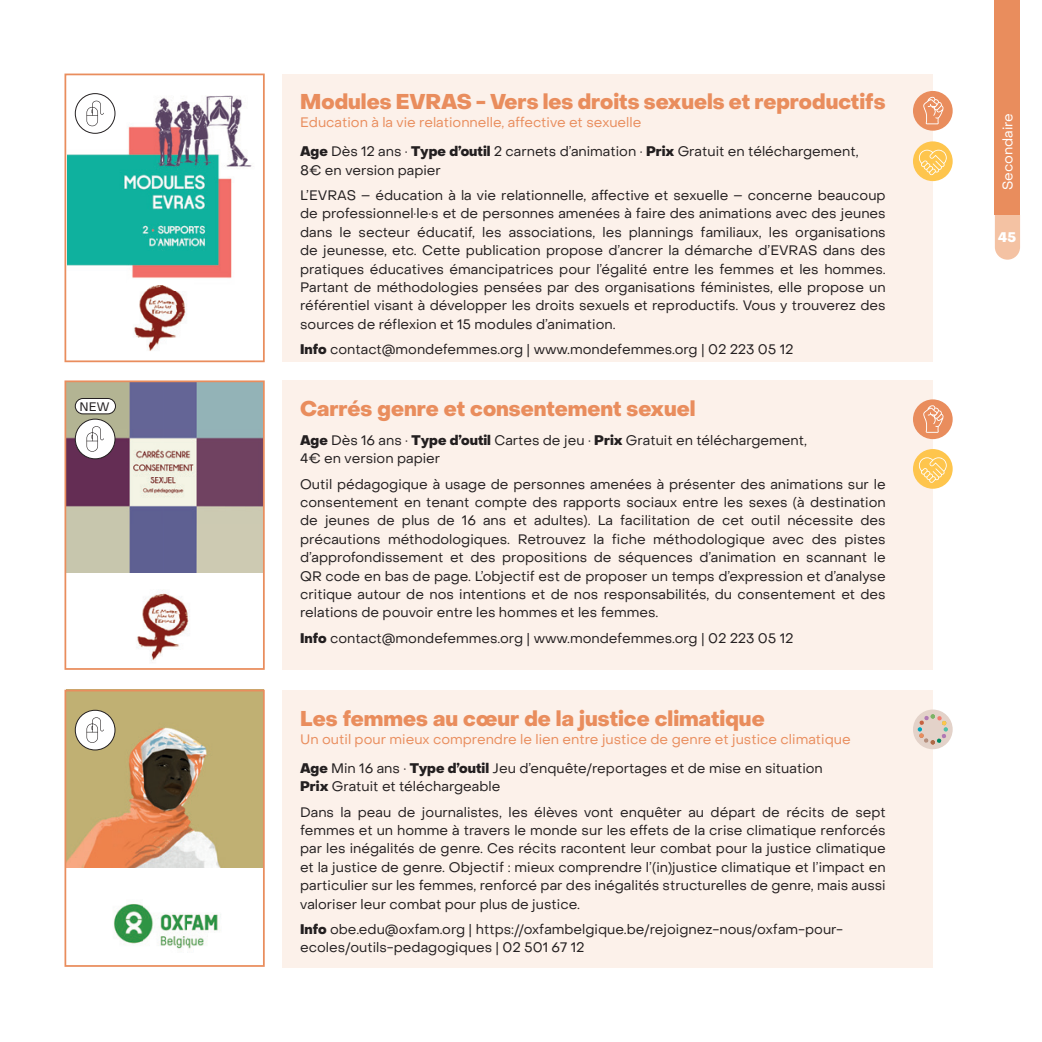
<style>
.page{position:relative;width:1042px;height:1042px;background:#fff}
.page>*{position:absolute;margin:0;border:0;box-sizing:border-box;transform-origin:0 0}
.t1{font:800 21px "Object Sans";color:#e98d5d}
.t2{font:13.65px/18.4px "Object Sans";color:#231f20}
.t3{font:13.65px/28.9px "Object Sans";color:#e98d5d}
.t4{font:13.65px "Object Sans";color:#fff}
.t5{font:800 13.65px "Object Sans";color:#fff}
.t6{font:12.25px "Object Sans";color:#231f20}
.s1{color:#e98d5d}
.s2{font-weight:800}
.s3{font-weight:800;color:#231f20}
.s4{color:#231f20}
</style>
<div class="page">
<svg style="left:995px;top:215px;width:25px;height:45px"></svg>
<div style="left:995px;top:0;width:25px;height:215px;background:#e98d5d"></div>
<svg style="left:64px;top:74px;width:201px;height:288px"></svg>
<svg style="left:64px;top:690px;width:201px;height:277px;fill:#c0b073"></svg>
<svg style="left:64px;top:380px;width:201px;height:290px"></svg>
<div style="left:283px;top:74px;width:650px;height:288px;background:#fcf1ea"></div>
<div style="left:283px;top:380px;width:650px;height:290px;background:#fcf1ea"></div>
<div style="left:283px;top:690px;width:650px;height:277px;background:#fcf1ea"></div>
<div style="left:75px;top:710px;width:40px;height:40px;background:#fff;border-radius:50%"></div>
<div style="left:75px;top:710px;width:40px;height:40px;border:1px solid #231f20;border-radius:50%"></div>
<svg style="left:87px;top:717px;width:17px;height:26px"></svg>
<div style="left:75px;top:419px;width:40px;height:40px;background:#fff;border-radius:50%"></div>
<div style="left:75px;top:419px;width:40px;height:40px;border:1px solid #231f20;border-radius:50%"></div>
<svg style="left:87px;top:426px;width:17px;height:26px"></svg>
<div style="left:75px;top:398px;width:40px;height:16px;background:#fff;border-radius:8px"></div>
<div style="left:75px;top:398px;width:41px;height:16px;border:1px solid #231f20;border-radius:8px"></div>
<div style="left:75px;top:94px;width:40px;height:39px;background:#fff;border-radius:50%"></div>
<div style="left:75px;top:93px;width:40px;height:41px;border:1px solid #231f20;border-radius:50%"></div>
<svg style="left:87px;top:101px;width:17px;height:25px"></svg>
<div style="left:913px;top:91px;width:39px;height:40px;background:#e98d5d;border-radius:50%"></div>
<svg style="left:923px;top:97px;width:20px;height:27px"></svg>
<div style="left:913px;top:399px;width:39px;height:40px;background:#e98d5d;border-radius:50%"></div>
<svg style="left:923px;top:405px;width:20px;height:28px"></svg>
<div style="left:913px;top:709px;width:39px;height:40px;background:#e3d2c9;border-radius:50%"></div>
<svg style="left:917px;top:714px;width:31px;height:30px"></svg>
<img style="left:130px;top:589px;width:66px;height:76px">
<img style="left:127px;top:280px;width:66px;height:76px">
<img style="left:99px;top:899px;width:133px;height:58px">
<div style="left:913px;top:141px;width:39px;height:40px;background:#fec54d;border-radius:50%"></div>
<svg style="left:919px;top:150px;width:28px;height:25px"></svg>
<div style="left:913px;top:449px;width:39px;height:40px;background:#fec54d;border-radius:50%"></div>
<svg style="left:919px;top:457px;width:28px;height:26px"></svg>
<p class="t6" style="left:79px;top:399px;width:32px">NEW</p>
<h1 class="t1" style="left:300px;top:89px;width:587px">Modules EVRAS - Vers les droits sexuels et reproductifs</h1>
<p class="t2" style="left:300px;top:108px;width:560px;line-height:28.9px"><span class="s1">Education à la vie relationnelle, affective et sexuelle<br></span><span class="s2">Age</span> Dès 12 ans · <span class="s2">Type d’outil</span> 2 carnets d’animation · <span class="s2">Prix</span> Gratuit en téléchargement,</p>
<p class="t2" style="left:300px;top:157px;width:587px;line-height:25.4px">8€ en version papier<br>L’EVRAS – éducation à la vie relationnelle, affective et sexuelle – concerne beaucoup</p>
<p class="t2" style="left:300px;top:205px;width:587px;text-align:justify">de professionnel·le·s et de personnes amenées à faire des animations avec des jeunes dans le secteur éducatif, les associations, les plannings familiaux, les organisations de jeunesse, etc. Cette publication propose d’ancrer la démarche d’EVRAS dans des pratiques éducatives émancipatrices pour l’égalité entre les femmes et les hommes.<br>Partant de méthodologies pensées par des organisations féministes, elle propose un référentiel visant à développer les droits sexuels et reproductifs. Vous y trouverez des sources de réflexion et 15 modules d’animation.</p>
<p class="t2" style="left:300px;top:340px;width:495px"><span class="s2">Info</span> contact@mondefemmes.org | www.mondefemmes.org | 02 223 05 12</p>
<h1 class="t1" style="left:300px;top:396px;width:397px">Carrés genre et consentement sexuel</h1>
<p class="t2" style="left:300px;top:431px;width:508px"><span class="s2">Age</span> Dès 16 ans · <span class="s2">Type d’outil</span> Cartes de jeu · <span class="s2">Prix</span> Gratuit en téléchargement,<br>4€ en version papier</p>
<p class="t2" style="left:300px;top:475px;width:587px;text-align:justify">Outil pédagogique à usage de personnes amenées à présenter des animations sur le consentement en tenant compte des rapports sociaux entre les sexes (à destination de jeunes de plus de 16 ans et adultes). La facilitation de cet outil nécessite des précautions méthodologiques. Retrouvez la fiche méthodologique avec des pistes d’approfondissement et des propositions de séquences d’animation en scannant le QR code en bas de page. L’objectif est de proposer un temps d’expression et d’analyse critique autour de nos intentions et de nos responsabilités, du consentement et des relations de pouvoir entre les hommes et les femmes.</p>
<p class="t2" style="left:300px;top:629px;width:495px"><span class="s2">Info</span> contact@mondefemmes.org | www.mondefemmes.org | 02 223 05 12</p>
<h1 class="t1" style="left:300px;top:705px;width:466px">Les femmes au cœur de la justice climatique</h1>
<p class="t3" style="left:300px;top:725px;width:552px">Un outil pour mieux comprendre le lien entre justice de genre et justice climatique<br><span class="s3">Age</span> <span class="s4">Min 16 ans ·</span> <span class="s3">Type d’outil</span> <span class="s4">Jeu d’enquête/reportages et de mise en situation</span></p>
<p class="t2" style="left:300px;top:774px;width:587px;line-height:25.4px"><span class="s2">Prix</span> Gratuit et téléchargeable<br>Dans la peau de journalistes, les élèves vont enquêter au départ de récits de sept</p>
<p class="t2" style="left:300px;top:821px;width:587px;text-align:justify">femmes et un homme à travers le monde sur les effets de la crise climatique renforcés par les inégalités de genre. Ces récits racontent leur combat pour la justice climatique et la justice de genre. Objectif : mieux comprendre l’(in)justice climatique et l’impact en particulier sur les femmes, renforcé par des inégalités structurelles de genre, mais aussi valoriser leur combat pour plus de justice.</p>
<p class="t2" style="left:300px;top:920px;width:544px"><span class="s2">Info</span> obe.edu@oxfam.org | https://oxfambelgique.be/rejoignez-nous/oxfam-pour&shy;ecoles/outils-pedagogiques | 02 501 67 12</p>
<p class="t4" style="left:999px;top:190px;width:79px;rotate:-90deg">Secondaire</p>
<p class="t5" style="left:998px;top:229px;width:19px">45</p>
</div>
